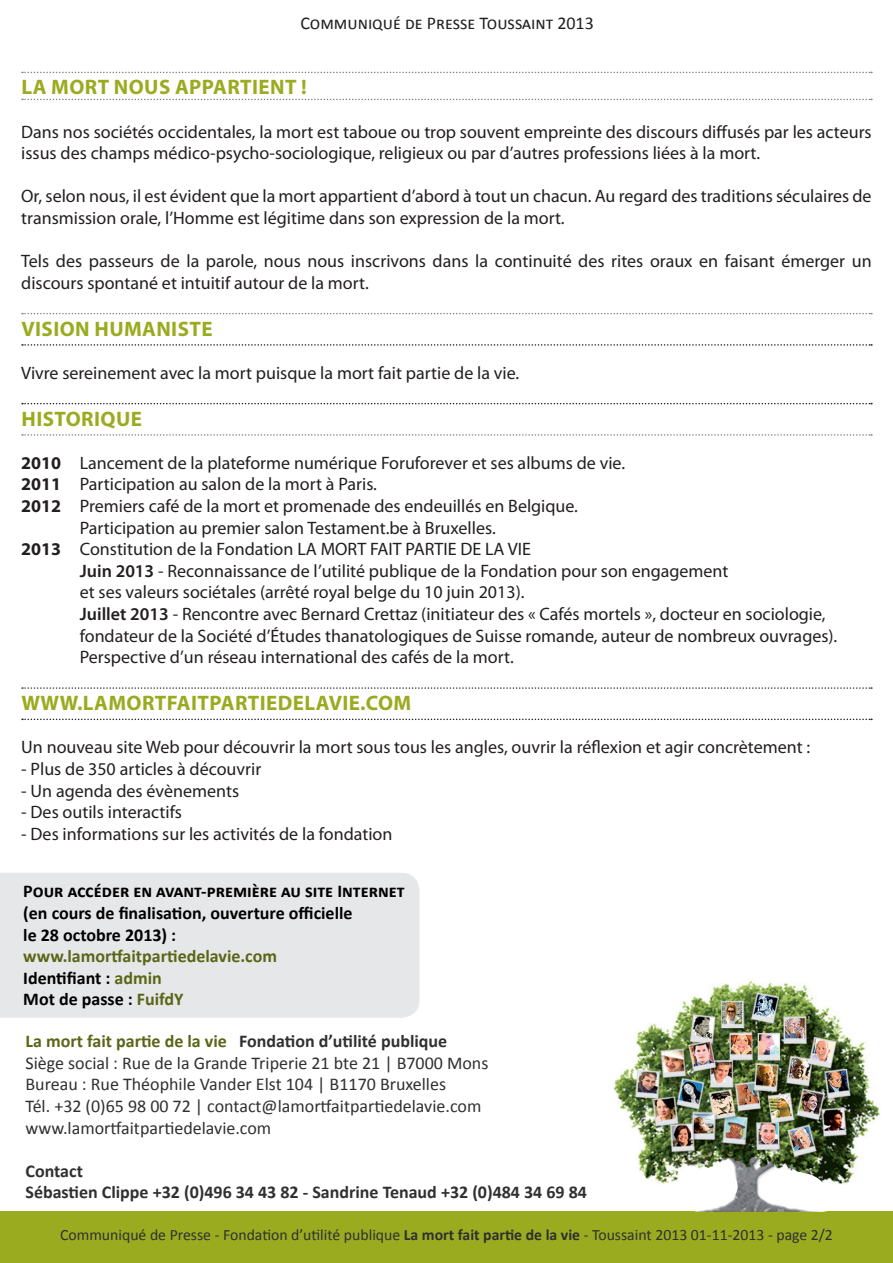
<style>
.page{position:relative;width:893px;height:1263px;background:#fff}
.page>*{position:absolute;margin:0;border:0;box-sizing:border-box;transform-origin:0 0}
.t1{font:700 21px "Myriad Pro";letter-spacing:.02em;color:#9bab20}
.t2{font:18px/21.6px "Myriad Pro";color:#231f20}
.t3{font:18px/21.6px "Calibri";color:#312f30}
.t4{font:700 18px/21.6px "Calibri";color:#000}
.t5{font:700 18px/21.6px "Calibri";color:#312f30}
.t6{font:700 18px/21.6px "Calibri";color:#5b6516}
.t7{font:18px "Calibri";color:#231f20}
.t8{font:15.75px "Calibri";color:#312f30}
.s1{font-weight:700}
.s2{font-weight:600}
.s3{color:#000}
.s4{font-weight:700;color:#5b6516}
</style>
<div class="page">
<div style="left:0;top:873px;width:420px;height:145px;background:#e6e7e9"></div>
<div style="left:0;top:1212px;width:893px;height:51px;background:#9bab20"></div>
<img style="left:610px;top:980px;width:280px;height:232px">
<svg style="left:22px;top:72px;width:850px;height:1px"></svg>
<svg style="left:22px;top:99px;width:850px;height:1px"></svg>
<svg style="left:22px;top:313px;width:850px;height:1px"></svg>
<svg style="left:22px;top:344px;width:850px;height:2px"></svg>
<svg style="left:22px;top:403px;width:850px;height:1px"></svg>
<svg style="left:22px;top:434px;width:850px;height:2px"></svg>
<svg style="left:22px;top:687px;width:850px;height:2px"></svg>
<svg style="left:22px;top:719px;width:850px;height:1px"></svg>
<p class="t7" style="left:301px;top:12px;width:295px">Communiqué de Presse Toussaint 2013</p>
<p class="t1" style="left:21px;top:74px;width:45px">LA MORT</p>
<p class="t1" style="left:114px;top:74px;width:74px">NOUS APPARTIE</p>
<p class="t1" style="left:270px;top:74px;width:38px">NT !</p>
<p class="t2" style="left:21px;top:120px;width:852px">Dans nos sociétés occidentales, la mort est taboue ou trop souvent empreinte des discours diffusés par les acteurs issus des champs médico-psycho-sociologique, religieux ou par d’autres professions liées à la mort.</p>
<p class="t2" style="left:21px;top:185px;width:852px">Or, selon nous, il est évident que la mort appartient d’abord à tout un chacun. Au regard des traditions séculaires de transmission orale, l’Homme est légitime dans son expression de la mort.</p>
<p class="t2" style="left:21px;top:250px;width:852px">Tels des passeurs de la parole, nous nous inscrivons dans la continuité des rites oraux en faisant émerger un discours spontané et intuitif autour de la mort.</p>
<p class="t1" style="left:21px;top:315px;width:181px">VISION HUMANISTE</p>
<p class="t2" style="left:21px;top:362px;width:500px">Vivre sereinement avec la mort puisque la mort fait partie de la vie.</p>
<p class="t1" style="left:21px;top:405px;width:122px">HISTORIQUE</p>
<p class="t2" style="left:21px;top:452px;width:605px"><span class="s1">2010</span> Lancement de la plateforme numérique Foruforever et ses albums de vie.</p>
<p class="t2" style="left:21px;top:473px;width:357px"><span class="s1">2011</span> Participation au salon de la mort à Paris.</p>
<p class="t2" style="left:21px;top:495px;width:558px"><span class="s1">2012</span> Premiers café de la mort et promenade des endeuillés en Belgique.</p>
<p class="t2" style="left:80px;top:516px;width:417px">Participation au premier salon Testament.be à Bruxelles.</p>
<p class="t2" style="left:21px;top:538px;width:511px"><span class="s1">2013</span> Constitution de la Fondation LA MORT FAIT PARTIE DE LA VIE</p>
<p class="t2" style="left:80px;top:560px;width:650px"><span class="s2">Juin 2013</span> - Reconnaissance de l’utilité publique de la Fondation pour son engagement</p>
<p class="t2" style="left:80px;top:581px;width:446px">et ses valeurs sociétales (arrêté royal belge du 10 juin 2013).</p>
<p class="t2" style="left:80px;top:603px;width:747px"><span class="s2">Juillet 2013</span> - Rencontre avec Bernard Crettaz (initiateur des « Cafés mortels », docteur en sociologie,</p>
<p class="t2" style="left:80px;top:624px;width:759px">fondateur de la Société d’Études thanatologiques de Suisse romande, auteur de nombreux ouvrages).</p>
<p class="t2" style="left:80px;top:646px;width:435px">Perspective d’un réseau international des cafés de la mort.</p>
<p class="t1" style="left:21px;top:689px;width:75px">WWW.LAMORTFAITPARTIEDELAVIE</p>
<p class="t1" style="left:360px;top:689px;width:35px">.COM</p>
<p class="t2" style="left:21px;top:736px;width:790px">Un nouveau site Web pour découvrir la mort sous tous les angles, ouvrir la réflexion et agir concrètement :</p>
<p class="t2" style="left:21px;top:758px;width:242px">- Plus de 350 articles à découvrir</p>
<p class="t2" style="left:21px;top:779px;width:219px">- Un agenda des évènements</p>
<p class="t2" style="left:21px;top:801px;width:162px">- Des outils interactifs</p>
<p class="t2" style="left:21px;top:822px;width:373px">- Des informations sur les activités de la fondation</p>
<p class="t4" style="left:23px;top:880px;width:383px">Pour accéder en avant-première au site Internet (en cours de finalisation, ouverture officielle<br>le 28 octobre 2013) :</p>
<p class="t6" style="left:23px;top:945px;width:255px">www.lamortfaitpartiedelavie.com<br><span class="s3">Identifiant :</span> admin<br><span class="s3">Mot de passe :</span> FuifdY</p>
<p class="t3" style="left:26px;top:1030px;width:464px"><span class="s4">La mort fait partie de la vie</span> <span class="s1">Fondation d’utilité publique </span>Siège social : Rue de la Grande Triperie 21 bte 21 | B7000 Mons Bureau : Rue Théophile Vander Elst 104 | B1170 Bruxelles<br>Tél. +32 (0)65 98 00 72 | contact@lamortfaitpartiedelavie.com www.lamortfaitpartiedelavie.com</p>
<p class="t5" style="left:26px;top:1160px;width:563px">Contact<br>Sébastien Clippe +32 (0)496 34 43 82 - Sandrine Tenaud +32 (0)484 34 69 84</p>
<p class="t8" style="left:60px;top:1225px;width:774px">Communiqué de Presse - Fondation d’utilité publique <span class="s1">La mort fait partie de la vie</span> - Toussaint 2013 01-11-2013 - page 2/2</p>
</div>
